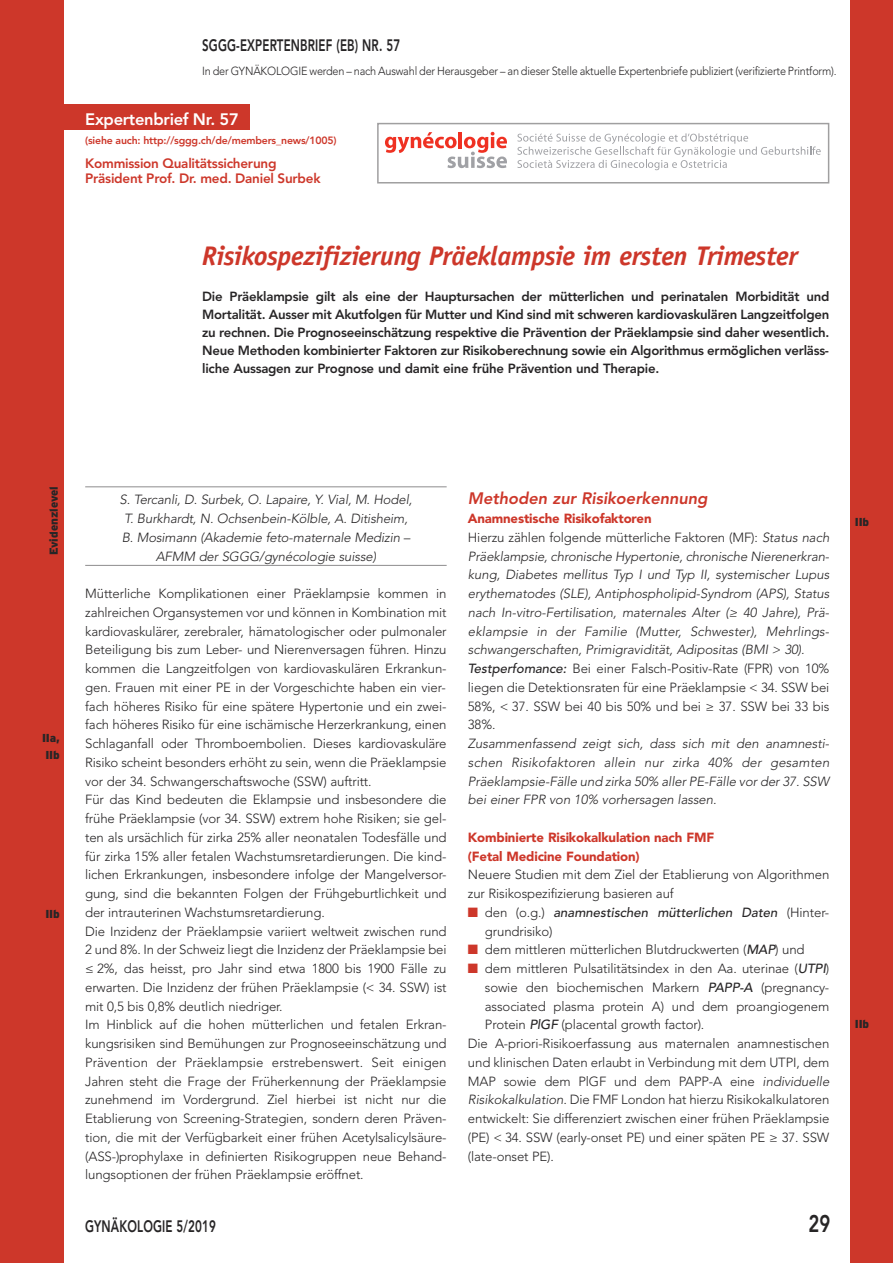
<style>
.page{position:relative;width:893px;height:1263px;background:#fff}
.page>*{position:absolute;margin:0;border:0;box-sizing:border-box;transform-origin:0 0}
.t1{font:italic 700 27px "Officina Sans";letter-spacing:-.01em;color:#cd372a}
.t2{font:800 24px "Avenir";color:#272526;scale:.77 1}
.t3{font:800 16.5px "Avenir";letter-spacing:.01em;color:#272526;scale:.7 1}
.t4{font:italic 800 16.5px "Avenir";letter-spacing:-.005em;color:#cd372a}
.t5{font:800 16.5px "Avenir";letter-spacing:-.02em;color:#fff}
.t6{font:800 13.5px/15px "Avenir";letter-spacing:-.02em;color:#cd372a}
.t7{font:300 13.2px/18.8px "Avenir";letter-spacing:-.01em;color:#272526}
.t8{font:italic 300 13.2px/18.8px "Avenir";letter-spacing:-.005em;color:#272526;text-align:center}
.t9{font:800 13.2px/18px "Avenir";letter-spacing:-.02em;color:#272526;text-align:justify}
.t10{font:italic 500 13.2px/18.8px "Avenir";color:#272526}
.t11{font:900 13.2px/18.8px "Avenir";letter-spacing:-.01em;color:#cd372a}
.t12{font:300 11.7px "Avenir";letter-spacing:-.015em;color:#272526;scale:.93 1}
.t13{font:900 11.55px/16.5px "Interstate";letter-spacing:-.015em;color:#272526}
.t14{font:800 10.5px "Avenir";letter-spacing:-.02em;color:#cd372a}
.s1{font-weight:900;font-style:normal;color:#cd372a}
.s2{font-style:normal}
.s3{font-weight:500}
.s4{color:#cd372a}
.s5{font-weight:300;font-style:normal}
.s6{font-weight:500;font-style:italic}
.s7{font-style:italic}
</style>
<div class="page">
<div style="left:850px;top:0;width:43px;height:1263px;background:#cd372a"></div>
<div style="left:0;top:0;width:64px;height:1263px;background:#cd372a"></div>
<hr style="left:85px;top:486px;width:362px;height:1px;background:#939293">
<hr style="left:85px;top:565px;width:362px;height:1px;background:#939293">
<div style="left:55px;top:104px;width:195px;height:25px;background:#cd372a"></div>
<svg style="left:385px;top:132px;width:122px;height:36px"></svg>
<svg style="left:517px;top:133px;width:304px;height:37px"></svg>
<div style="left:377px;top:123px;width:452px;height:60px;border:2px solid #a09fa0"></div>
<p class="t3" style="left:202px;top:32px;width:285px">SGGG-EXPERTENBRIEF (EB) NR. 57</p>
<p class="t12" style="left:202px;top:64px;width:684px">In der GYNÄKOLOGIE werden – nach Auswahl der Herausgeber – an dieser Stelle aktuelle Expertenbriefe publiziert (verifizierte Printform).</p>
<p class="t5" style="left:85px;top:106px;width:155px">Expertenbrief Nr. 57</p>
<p class="t14" style="left:85px;top:132px;width:253px">(siehe auch: http://sggg.ch/de/members_news/1005)</p>
<p class="t6" style="left:85px;top:156px;width:237px">Kommission Qualitätssicherung<br>Präsident Prof. Dr. med. Daniel Surbek</p>
<h1 class="t1" style="left:202px;top:245px;width:597px">Risikospezifizierung Präeklampsie im ersten Trimester</h1>
<p class="t9" style="left:202px;top:287px;width:629px">Die Präeklampsie gilt als eine der Hauptursachen der mütterlichen und perinatalen Morbidität und Mortalität. Ausser mit Akutfolgen für Mutter und Kind sind mit schweren kardiovaskulären Langzeitfolgen zu rechnen. Die Prognoseeinschätzung respektive die Prävention der Präeklampsie sind daher wesentlich.<br>Neue Methoden kombinierter Faktoren zur Risikoberechnung sowie ein Algorithmus ermöglichen verläss&shy;liche Aussagen zur Prognose und damit eine frühe Prävention und Therapie.</p>
<p class="t13" style="left:46px;top:555px;width:71px;rotate:-90deg">Evidenzlevel</p>
<p class="t13" style="left:42px;top:730px;width:19px">IIa,<br>IIb</p>
<p class="t13" style="left:45px;top:906px;width:16px">IIb</p>
<p class="t8" style="left:120px;top:490px;width:294px">S. Tercanli, D. Surbek, O. Lapaire, Y. Vial, M. Hodel, T. Burkhardt, N. Ochsenbein-Kölble, A. Ditisheim, B. Mosimann (Akademie feto-maternale Medizin – AFMM der SGGG/gynécologie suisse)</p>
<p class="t7" style="left:85px;top:584px;width:363px">Mütterliche Komplikationen einer Präeklampsie kommen in zahlreichen Organsystemen vor und können in Kombination mit kardiovaskulärer, zerebraler, hämatologischer oder pulmonaler Beteiligung bis zum Leber- und Nierenversagen führen. Hinzu kommen die Langzeitfolgen von kardiovaskulären Erkrankun&shy;gen. Frauen mit einer PE in der Vorgeschichte haben ein vier&shy;fach höheres Risiko für eine spätere Hypertonie und ein zwei&shy;fach höheres Risiko für eine ischämische Herzerkrankung, einen Schlaganfall oder Thromboembolien. Dieses kardiovaskuläre Risiko scheint besonders erhöht zu sein, wenn die Präeklampsie vor der 34. Schwangerschaftswoche (SSW) auftritt.<br>Für das Kind bedeuten die Eklampsie und insbesondere die frühe Präeklampsie (vor 34. SSW) extrem hohe Risiken; sie gel&shy;ten als ursächlich für zirka 25% aller neonatalen Todesfälle und für zirka 15% aller fetalen Wachstumsretardierungen. Die kind&shy;lichen Erkrankungen, insbesondere infolge der Mangelversor&shy;gung, sind die bekannten Folgen der Frühgeburtlichkeit und der intrauterinen Wachstumsretardierung.<br>Die Inzidenz der Präeklampsie variiert weltweit zwischen rund 2 und 8%. In der Schweiz liegt die Inzidenz der Präeklampsie bei ≤ 2%, das heisst, pro Jahr sind etwa 1800 bis 1900 Fälle zu erwarten. Die Inzidenz der frühen Präeklampsie (&lt; 34. SSW) ist mit 0,5 bis 0,8% deutlich niedriger.<br>Im Hinblick auf die hohen mütterlichen und fetalen Erkran&shy;kungsrisiken sind Bemühungen zur Prognoseeinschätzung und Prävention der Präeklampsie erstrebenswert. Seit einigen Jahren steht die Frage der Früherkennung der Präeklampsie zunehmend im Vordergrund. Ziel hierbei ist nicht nur die Etablierung von Screening-Strategien, sondern deren Präven&shy;tion, die mit der Verfügbarkeit einer frühen Acetylsalicylsäure-(ASS-)prophylaxe in definierten Risikogruppen neue Behand&shy;lungsoptionen der frühen Präeklampsie eröffnet.</p>
<p class="t4" style="left:468px;top:489px;width:241px">Methoden zur Risikoerkennung</p>
<p class="t8" style="left:468px;top:509px;width:363px;text-align:left"><span class="s1">Anamnestische Risikofaktoren<br></span><span class="s2">Hierzu zählen folgende mütterliche Faktoren (MF):</span> Status nach Präeklampsie, chronische Hypertonie, chronische Nierenerkran&shy;kung, Diabetes mellitus Typ I und Typ II, systemischer Lupus erythematodes (SLE), Antiphospholipid-Syndrom (APS), Status nach In-vitro-Fertilisation, maternales Alter (≥ 40 Jahre), Prä&shy;eklampsie in der Familie (Mutter, Schwester), Mehrlings&shy;schwangerschaften, Primigravidität, Adipositas (BMI &gt; 30).<br><span class="s3">Testperfomance:</span> <span class="s2">Bei einer Falsch-Positiv-Rate (FPR) von 10% liegen die Detektionsraten für eine Präeklampsie &lt; 34. SSW bei 58%, &lt; 37. SSW bei 40 bis 50% und bei ≥ 37. SSW bei 33 bis 38%.</span></p>
<p class="t8" style="left:468px;top:734px;width:363px;text-align:justify">Zusammenfassend zeigt sich, dass sich mit den anamnesti&shy;schen Risikofaktoren allein nur zirka 40% der gesamten Präeklampsie-Fälle und zirka 50% aller PE-Fälle vor der 37. SSW bei einer FPR von 10% vorhersagen lassen.</p>
<p class="t11" style="left:468px;top:827px;width:248px">Kombinierte Risikokalkulation nach FMF (Fetal Medicine Foundation)</p>
<p class="t7" style="left:468px;top:865px;width:363px">Neuere Studien mit dem Ziel der Etablierung von Algorithmen zur Risikospezifizierung basieren auf</p>
<p class="t10" style="left:485px;top:903px;width:346px;text-indent:-17px"><span class="s4">■</span> <span class="s5">den (o.g.)</span> anamnestischen mütterlichen Daten <span class="s5">(Hinter&shy;grundrisiko)</span></p>
<p class="t7" style="left:468px;top:940px;width:338px"><span class="s4">■</span> dem mittleren mütterlichen Blutdruckwerten (<span class="s6">MAP</span>) und</p>
<p class="t7" style="left:468px;top:959px;width:363px"><span class="s4">■</span> dem mittleren Pulsatilitätsindex in den Aa. uterinae (<span class="s6">UTPI</span>)</p>
<p class="t7" style="left:485px;top:978px;width:346px">sowie den biochemischen Markern <span class="s6">PAPP-A</span> (pregnancy-</p>
<p class="t7" style="left:485px;top:997px;width:346px">associated plasma protein A) und dem proangiogenem</p>
<p class="t7" style="left:485px;top:1015px;width:221px">Protein <span class="s6">PlGF</span> (placental growth factor).</p>
<p class="t7" style="left:468px;top:1034px;width:363px">Die A-priori-Risikoerfassung aus maternalen anamnestischen</p>
<p class="t7" style="left:468px;top:1053px;width:363px">und klinischen Daten erlaubt in Verbindung mit dem UTPI, dem</p>
<p class="t7" style="left:468px;top:1072px;width:363px">MAP sowie dem PlGF und dem PAPP-A eine <span class="s7">individuelle</span></p>
<p class="t7" style="left:468px;top:1090px;width:363px"><span class="s7">Risikokalkulation.</span> Die FMF London hat hierzu Risikokalkulatoren</p>
<p class="t7" style="left:468px;top:1109px;width:363px">entwickelt: Sie differenziert zwischen einer frühen Präeklampsie</p>
<p class="t7" style="left:468px;top:1128px;width:363px">(PE) &lt; 34. SSW (early-onset PE) und einer späten PE ≥ 37. SSW</p>
<p class="t7" style="left:468px;top:1147px;width:88px">(late-onset PE).</p>
<p class="t3" style="left:85px;top:1213px;width:189px">GYNÄKOLOGIE 5/2019</p>
<h2 class="t2" style="left:808px;top:1205px;width:30px">29</h2>
<p class="t13" style="left:855px;top:514px;width:16px">IIb</p>
<p class="t13" style="left:855px;top:1016px;width:16px">IIb</p>
</div>
